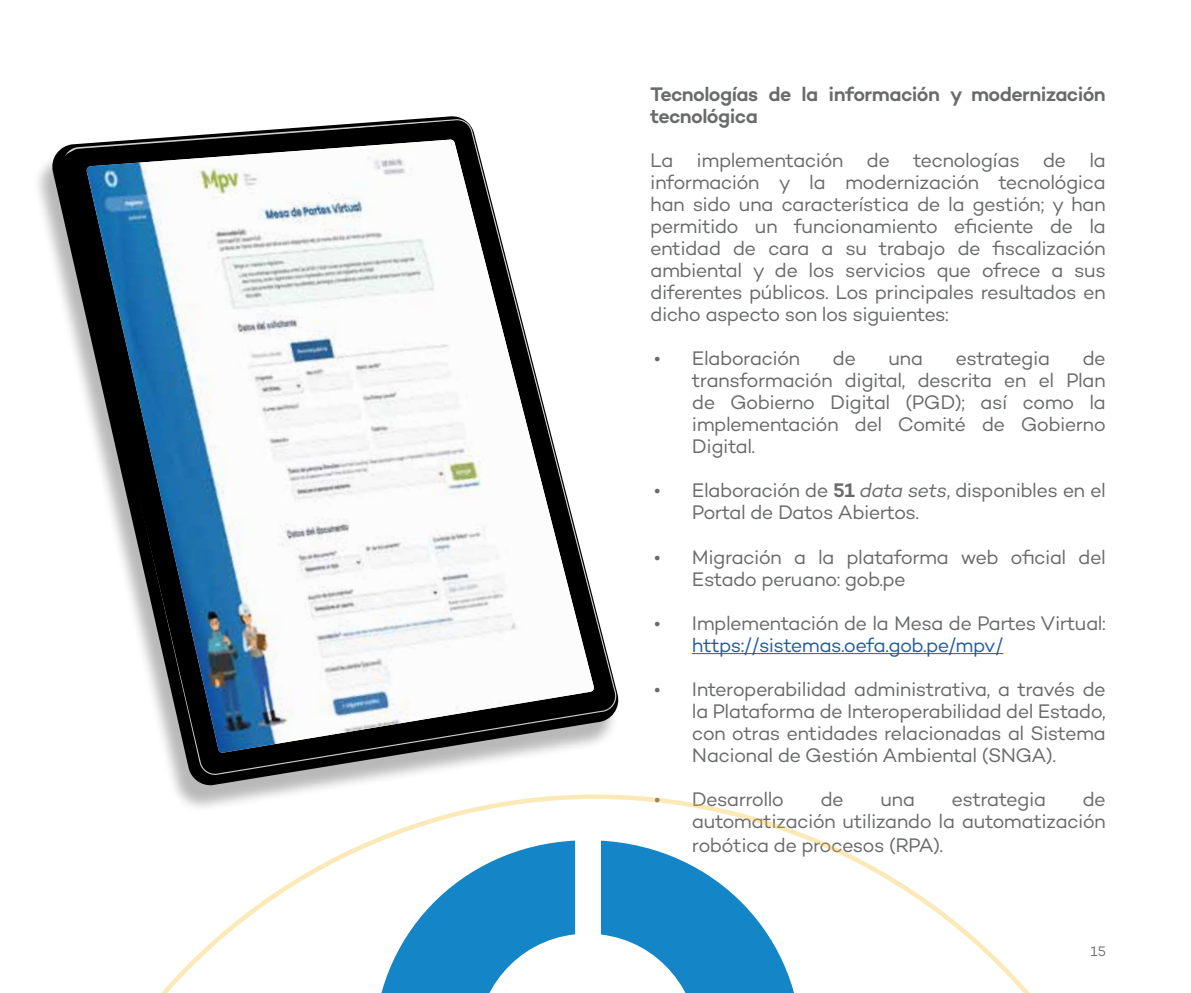
<style>
.page{position:relative;width:1191px;height:993px;background:#fff}
.page>*{position:absolute;margin:0;border:0;box-sizing:border-box;transform-origin:0 0}
.t1{font:20px/22px "Campton";letter-spacing:-.03em;color:#696a6a;text-align:justify}
.t2{font:600 20px/22px "Campton";letter-spacing:-.03em;color:#696a6a}
.t3{font:20px "Campton";letter-spacing:-.035em;color:#215e9e}
.t4{font:14px "Campton";color:#696a6a}
.s1{font-weight:600}
.s2{font-style:italic}
</style>
<div class="page">
<hr style="left:692px;top:653px;width:311px;height:1px;background:#215e9e">
<div style="left:32px;top:123px;width:587px;height:689px;background:#000;opacity:.28"></div>
<svg style="left:50px;top:116px;width:569px;height:669px"></svg>
<svg style="left:55px;top:154px;width:152px;height:628px"></svg>
<svg style="left:66px;top:121px;width:548px;height:651px"></svg>
<img style="left:86px;top:139px;width:508px;height:613px">
<svg style="left:32px;top:794px;width:997px;height:198px"></svg>
<svg style="left:374px;top:840px;width:201px;height:152px"></svg>
<svg style="left:601px;top:840px;width:201px;height:152px"></svg>
<p class="t2" style="left:650px;top:83px;width:457px">Tecnologías de la información y modernización tecnológica</p>
<p class="t1" style="left:650px;top:149px;width:457px">La implementación de tecnologías de la información y la modernización tecnológica han sido una característica de la gestión; y han permitido un funcionamiento eficiente de la entidad de cara a su trabajo de fiscalización ambiental y de los servicios que ofrece a sus diferentes públicos. Los principales resultados en dicho aspecto son los siguientes:</p>
<p class="t1" style="left:654px;top:347px;width:147px">• Elaboración</p>
<p class="t1" style="left:832px;top:347px;width:25px">de</p>
<p class="t1" style="left:888px;top:347px;width:36px">una</p>
<p class="t1" style="left:955px;top:347px;width:96px">estrategia</p>
<p class="t1" style="left:692px;top:347px;width:415px;text-indent:390px">de transformación digital, descrita en el Plan de Gobierno Digital (PGD); así como la implementación del Comité de Gobierno Digital.</p>
<p class="t1" style="left:692px;top:479px;width:415px;text-indent:-38px">• Elaboración de <span class="s1">51</span> <span class="s2">data sets</span>, disponibles en el<br>Portal de Datos Abiertos.</p>
<p class="t1" style="left:692px;top:545px;width:415px;text-indent:-38px">• Migración a la plataforma web oficial del<br>Estado peruano: gob.pe</p>
<p class="t1" style="left:654px;top:611px;width:453px">• Implementación de la Mesa de Partes Virtual:</p>
<p class="t3" style="left:692px;top:632px;width:313px">https://sistemas.oefa.gob.pe/mpv/</p>
<p class="t1" style="left:692px;top:677px;width:415px;text-indent:-38px">• Interoperabilidad administrativa, a través de la Plataforma de Interoperabilidad del Estado, con otras entidades relacionadas al Sistema Nacional de Gestión Ambiental (SNGA).</p>
<p class="t1" style="left:654px;top:787px;width:131px">• Desarrollo</p>
<p class="t1" style="left:820px;top:787px;width:25px">de</p>
<p class="t1" style="left:880px;top:787px;width:36px">una</p>
<p class="t1" style="left:951px;top:787px;width:96px">estrategia</p>
<p class="t1" style="left:692px;top:787px;width:415px;text-align:right">de<br>automatización utilizando la automatización</p>
<p class="t1" style="left:692px;top:833px;width:253px">robótica de procesos (RPA).</p>
<p class="t4" style="left:1090px;top:942px;width:17px">15</p>
</div>
